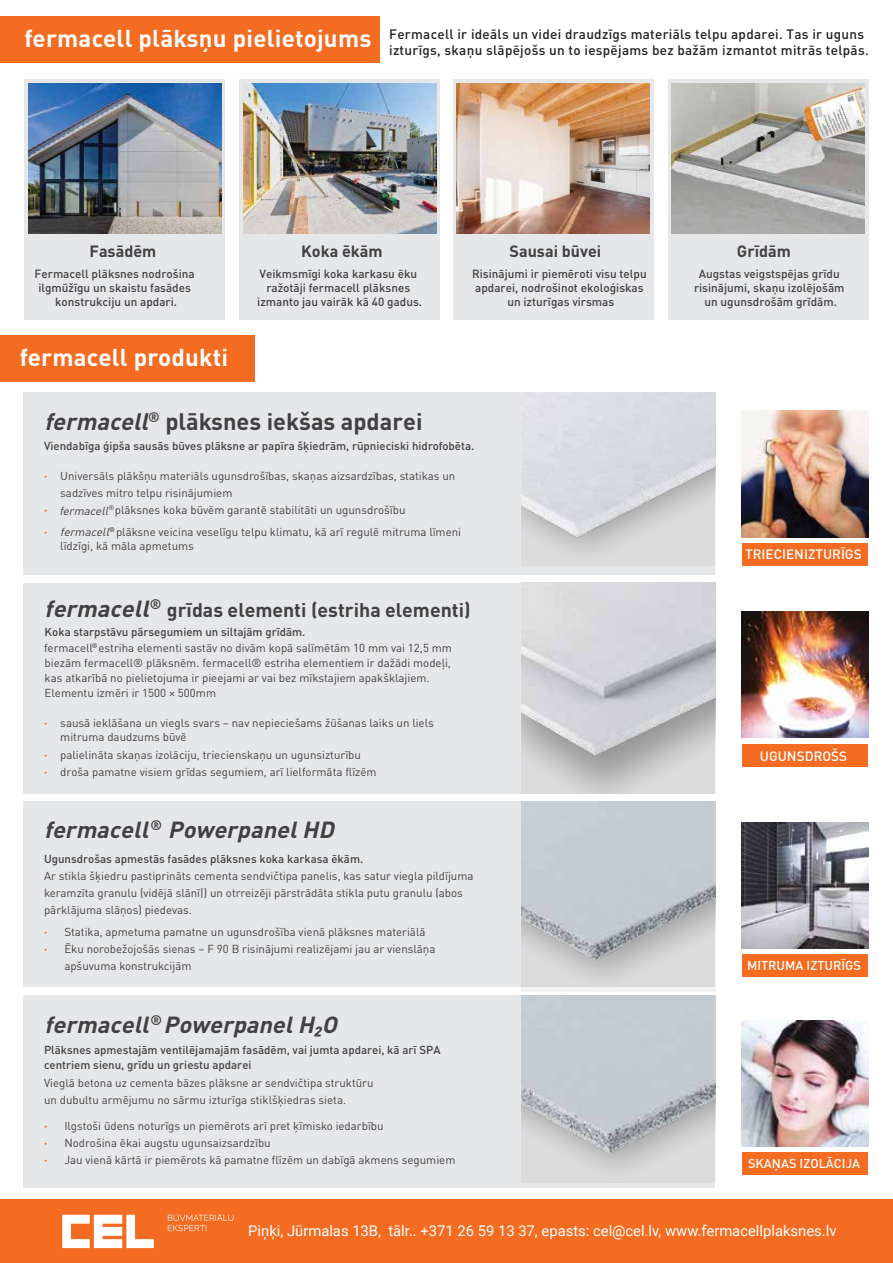
<style>
.page{position:relative;width:893px;height:1263px;background:#fff}
.page>*{position:absolute;margin:0;border:0;box-sizing:border-box;transform-origin:0 0}
.t1{font:700 24.15px "DIN Pro";letter-spacing:.01em;color:#fff}
.t2{font:700 23.55px "DIN Pro";color:#414042}
.t3{font:italic 700 23.1px "DIN Pro";color:#414042}
.t4{font:700 19.5px "DIN Pro";color:#414042}
.t5{font:700 16.2px "DIN Pro";color:#414042}
.t6{font:14.85px "Roboto";color:#fff}
.t7{font:500 13.5px/16.2px "DIN Pro";letter-spacing:.02em;color:#231f20}
.t8{font:500 13.5px "DIN Pro";color:#fff}
.t9{font:500 12.75px "DIN Pro";color:#fff}
.t10{font:500 11.7px/14.1px "DIN Pro";color:#414042;text-align:center}
.t11{font:11.55px/17.2px "DIN Pro";color:#414042}
.t12{font:500 11.55px/15px "DIN Pro";color:#414042}
.t13{font:700 11.55px "DIN Pro";color:#f36c21}
.s1{font-style:italic}
.s2{font-weight:700;color:#f36c21}
.s3{font-style:italic;font-size:23.1px}
</style>
<div class="page">
<div style="left:742px;top:543px;width:125px;height:22px;background:#f36c21"></div>
<div style="left:742px;top:744px;width:125px;height:23px;background:#f36c21"></div>
<div style="left:742px;top:954px;width:125px;height:23px;background:#f36c21"></div>
<div style="left:742px;top:1152px;width:125px;height:22px;background:#f36c21"></div>
<div style="left:25px;top:79px;width:200px;height:241px;background:#e6e7e8"></div>
<div style="left:239px;top:79px;width:201px;height:241px;background:#e6e7e8"></div>
<div style="left:453px;top:79px;width:200px;height:241px;background:#e6e7e8"></div>
<div style="left:668px;top:79px;width:200px;height:241px;background:#e6e7e8"></div>
<div style="left:24px;top:802px;width:691px;height:185px;background:#e6e7e8"></div>
<img style="left:522px;top:802px;width:193px;height:190px">
<div style="left:24px;top:583px;width:691px;height:211px;background:#e6e7e8"></div>
<svg style="left:522px;top:768px;width:193px;height:26px;fill:#d9d9da"></svg>
<img style="left:522px;top:583px;width:193px;height:185px">
<div style="left:24px;top:995px;width:691px;height:192px;background:#e6e7e8"></div>
<img style="left:522px;top:995px;width:193px;height:193px">
<div style="left:0;top:335px;width:255px;height:46px;background:#f36c21"></div>
<div style="left:0;top:16px;width:380px;height:46px;background:#f36c21"></div>
<div style="left:24px;top:392px;width:691px;height:182px;background:#e6e7e8"></div>
<img style="left:522px;top:392px;width:193px;height:174px">
<div style="left:0;top:1199px;width:893px;height:64px;background:#f36c21"></div>
<svg style="left:62px;top:1215px;width:92px;height:33px"></svg>
<svg style="left:168px;top:1215px;width:65px;height:16px"></svg>
<img style="left:742px;top:411px;width:126px;height:126px">
<img style="left:742px;top:611px;width:126px;height:127px">
<img style="left:742px;top:822px;width:126px;height:126px">
<img style="left:742px;top:1020px;width:126px;height:126px">
<img style="left:28px;top:84px;width:193px;height:150px">
<img style="left:243px;top:84px;width:193px;height:150px">
<img style="left:456px;top:84px;width:193px;height:150px">
<img style="left:671px;top:84px;width:193px;height:150px">
<h1 class="t1" style="left:24px;top:18px;width:348px">fermacell plāksņu pielietojums</h1>
<p class="t7" style="left:389px;top:25px;width:481px">Fermacell ir ideāls un videi draudzīgs materiāls telpu apdarei. Tas ir uguns izturīgs, skaņu slāpējošs un to iespējams bez bažām izmantot mitrās telpās.</p>
<h3 class="t5" style="left:89px;top:237px;width:68px">Fasādēm</h3>
<h3 class="t5" style="left:301px;top:237px;width:83px">Koka ēkām</h3>
<h3 class="t5" style="left:510px;top:237px;width:93px">Sausai būvei</h3>
<h3 class="t5" style="left:737px;top:237px;width:56px">Grīdām</h3>
<p class="t10" style="left:35px;top:266px;width:162px">Fermacell plāksnes nodrošina ilgmūžīgu un skaistu fasādes konstrukciju un apdari.</p>
<p class="t10" style="left:257px;top:266px;width:166px">Veikmsmīgi koka karkasu ēku ražotāji fermacell plāksnes izmanto jau vairāk kā 40 gadus.</p>
<h1 class="t1" style="left:20px;top:337px;width:210px">fermacell produkti</h1>
<h2 class="t2" style="left:45px;top:402px;width:379px"><span class="s1">fermacell</span><sup>®</sup> plāksnes iekšas apdarei</h2>
<p class="t10" style="left:472px;top:266px;width:176px">Risinājumi ir piemēroti visu telpu apdarei, nodrošinot ekoloģiskas un izturīgas virsmas</p>
<p class="t10" style="left:694px;top:266px;width:152px">Augstas veigstspējas grīdu risinājumi, skaņu izolējošām un ugunsdrošām grīdām.</p>
<p class="t12" style="left:44px;top:437px;width:432px">Viendabīga ģipša sausās būves plāksne ar papīra šķiedrām, rūpnieciski hidrofobēta.</p>
<p class="t11" style="left:60px;top:466px;width:397px;text-indent:-16px"><span class="s2">·</span> Universāls plākšņu materiāls ugunsdrošības, skaņas aizsardzības, statikas un sadzīves mitro telpu risinājumiem</p>
<p class="t13" style="left:44px;top:500px;width:5px">·</p>
<p class="t11" style="left:44px;top:498px;width:363px;line-height:21.6px;text-indent:65px"><sup>®</sup>plāksnes koka būvēm garantē stabilitāti un ugunsdrošību <span class="s2">·</span> <span class="s1">fermacell</span></p>
<p class="t11" style="left:109px;top:499px;width:354px;line-height:21.1px;text-indent:-50px"><span class="s1">fermacell<br></span><sup>®</sup> plāksne veicina veselīgu telpu klimatu, kā arī regulē mitruma līmeni</p>
<p class="t11" style="left:60px;top:536px;width:135px">līdzīgi, kā māla apmetums</p>
<h3 class="t4" style="left:45px;top:593px;width:428px"><span class="s3">fermacell</span><sup>®</sup> grīdas elementi (estriha elementi)</h3>
<p class="t11" style="left:44px;top:638px;width:409px">fermacell<sup>®</sup> estriha elementi sastāv no divām kopā salīmētām 10 mm vai 12,5 mm</p>
<p class="t12" style="left:45px;top:623px;width:262px">Koka starpstāvu pārsegumiem un siltajām grīdām.</p>
<p class="t11" style="left:45px;top:654px;width:408px;line-height:15px">biezām fermacell® plāksnēm. fermacell® estriha elementiem ir dažādi modeļi, kas atkarībā no pielietojuma ir pieejami ar vai bez mīkstajiem apakšklajiem.<br>Elementu izmēri ir 1500 × 500mm</p>
<p class="t11" style="left:60px;top:715px;width:375px;line-height:13.8px;text-indent:-16px"><span class="s2">·</span> sausā ieklāšana un viegls svars – nav nepieciešams žūšanas laiks un liels mitruma daudzums būvē</p>
<p class="t11" style="left:44px;top:745px;width:334px"><span class="s2">·</span> palielināta skaņas izolāciju, triecienskaņu un ugunsizturību<br><span class="s2">·</span> droša pamatne visiem grīdas segumiem, arī lielformāta flīzēm</p>
<h3 class="t3" style="left:44px;top:810px;width:298px">fermacell<sup>®</sup> PowerpanelHD</h3>
<p class="t11" style="left:44px;top:865px;width:431px">Ar stikla šķiedru pastiprināts cementa sendvičtipa panelis, kas satur viegla pildījuma</p>
<p class="t12" style="left:44px;top:850px;width:321px">Ugunsdrošas apmestās fasādes plāksnes koka karkasa ēkām.</p>
<p class="t11" style="left:44px;top:883px;width:420px">keramzīta granulu (vidējā slānī|) un otrreizēji pārstrādāta stikla putu granulu (abos pārklājuma slāņos) piedevas.</p>
<p class="t11" style="left:44px;top:922px;width:383px"><span class="s2">·</span> Statika, apmetuma pamatne un ugunsdrošība vienā plāksnes materiālā</p>
<p class="t11" style="left:44px;top:939px;width:393px"><span class="s2">·</span> Ēku norobežojošās sienas – F 90 B risinājumi realizējami jau ar vienslāņa</p>
<p class="t11" style="left:64px;top:956px;width:129px">apšuvuma konstrukcijām</p>
<h3 class="t3" style="left:45px;top:1005px;width:301px">fermacell<sup>®</sup> PowerpanelH₂O</h3>
<p class="t12" style="left:44px;top:1041px;width:398px">Plāksnes apmestajām ventilējamajām fasādēm, vai jumta apdarei, kā arī SPA centriem sienu, grīdu un griestu apdarei</p>
<p class="t11" style="left:44px;top:1090px;width:304px">un dubultu armējumu no sārmu izturīga stiklšķiedras sieta.</p>
<p class="t11" style="left:44px;top:1116px;width:413px"><span class="s2">·</span> Ilgstoši ūdens noturīgs un piemērots arī pret ķīmisko iedarbību<br><span class="s2">·</span> Nodrošina ēkai augstu ugunsaizsardzību<br><span class="s2">·</span> Jau vienā kārtā ir piemērots kā pamatne flīzēm un dabīgā akmens segumiem</p>
<p class="t11" style="left:44px;top:1073px;width:331px">Vieglā betona uz cementa bāzes plāksne ar sendvičtipa struktūru</p>
<p class="t8" style="left:745px;top:543px;width:118px">TRIECIENIZTURĪGS</p>
<p class="t8" style="left:760px;top:745px;width:89px">UGUNSDROŠS</p>
<p class="t9" style="left:747px;top:955px;width:116px">MITRUMA IZTURĪGS</p>
<p class="t9" style="left:748px;top:1153px;width:114px">SKAŅAS IZOLĀCIJA</p>
<p class="t6" style="left:248px;top:1221px;width:590px">Piņķi, Jūrmalas 13B, tālr.. +371 26 59 13 37, epasts: cel@cel.lv, www.fermacellplaksnes.lv</p>
</div>
